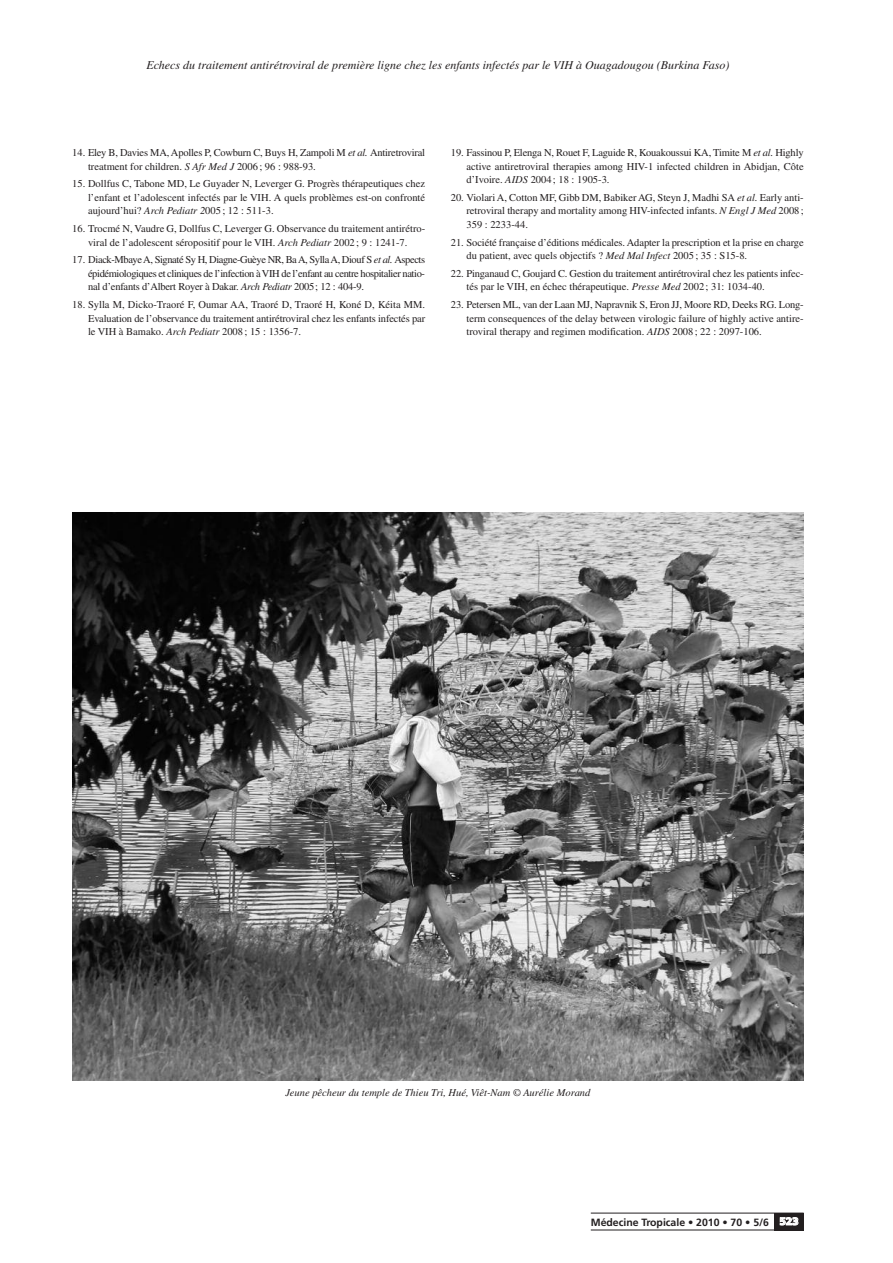
<style>
.page{position:relative;width:893px;height:1263px;background:#fff}
.page>*{position:absolute;margin:0;border:0;box-sizing:border-box;transform-origin:0 0}
.t1{font:italic 12px "Times";color:#231f20}
.t2{font:10.5px/13.5px "Times";color:#231f20;text-align:justify}
.t3{font:10.5px/13.5px "Times";letter-spacing:-.02em;color:#231f20}
.t4{font:italic 10.5px "Times";color:#231f20}
.t5{font:700 10.5px "Frutiger";color:#231f20}
.s1{font-style:italic}
.s2{font-weight:900;color:#fff}
</style>
<div class="page">
<hr style="left:591px;top:1213px;width:213px;height:1px;background:#231f20">
<hr style="left:591px;top:1229px;width:213px;height:1px;background:#231f20">
<div style="left:774px;top:1213px;width:30px;height:17px;background:#231f20"></div>
<img style="left:72px;top:512px;width:732px;height:569px">
<p class="t1" style="left:146px;top:61px;width:584px">Echecs du traitement antirétroviral de première ligne chez les enfants infectés par le VIH à Ouagadougou (Burkina Faso)</p>
<p class="t2" style="left:88px;top:147px;width:339px;text-indent:-16px">14. Eley B, Davies MA, Apolles P, Cowburn C, Buys H, Zampoli M <span class="s1">et al.</span> Antiretroviral treatment for children. <span class="s1">S Afr Med J</span> 2006; 96 : 988-93.</p>
<p class="t2" style="left:88px;top:178px;width:339px;text-indent:-16px">15. Dollfus C, Tabone MD, Le Guyader N, Leverger G. Progrès thérapeutiques chez l’enfant et l’adolescent infectés par le VIH. A quels problèmes est-on confronté aujourd’hui? <span class="s1">Arch Pediatr 2</span>005; 12 : 511-3.</p>
<p class="t2" style="left:72px;top:223px;width:354px;text-align:center">16. Trocmé N, Vaudre G, Dollfus C, Leverger G. Observance du traitement antirétro&shy;viral de l’adolescent séropositif pour le VIH. <span class="s1">Arch Pediatr</span> 2002 ; 9 : 1241-7.</p>
<p class="t2" style="left:88px;top:254px;width:339px;text-indent:-16px">17. Diack-MbayeA, Signaté Sy H, Diagne-Guèye NR, BaA, SyllaA, Diouf S <span class="s1">et al.</span> Aspects épidémiologiques et cliniques de l’infection àVIH de l’enfant au centre hospitalier natio&shy;nal d’enfants d’Albert Royer à Dakar. <span class="s1">Arch Pediatr</span> 2005; 12 : 404-9.</p>
<p class="t2" style="left:88px;top:299px;width:339px;text-indent:-16px">18. Sylla M, Dicko-Traoré F, Oumar AA, Traoré D, Traoré H, Koné D, Kéita MM.<br>Evaluation de l’observance du traitement antirétroviral chez les enfants infectés par le VIH à Bamako. <span class="s1">Arch Pediatr</span> 2008 ; 15 : 1356-7.</p>
<p class="t2" style="left:466px;top:147px;width:339px;text-indent:-16px">19. Fassinou P, Elenga N, Rouet F, Laguide R, Kouakoussui KA, Timite M <span class="s1">et al.</span> Highly active antiretroviral therapies among HIV-1 infected children in Abidjan, Côte d’Ivoire. <span class="s1">AIDS</span> 2004; 18 : 1905-3.</p>
<p class="t2" style="left:466px;top:192px;width:339px;text-indent:-16px">20. Violari A, Cotton MF, Gibb DM, Babiker AG, Steyn J, Madhi SA <span class="s1">et al.</span> Early anti&shy;retroviral therapy and mortality among HIV-infected infants. <span class="s1">N Engl J Med</span> 2008; 359 : 2233-44.</p>
<p class="t2" style="left:466px;top:236px;width:339px;text-indent:-16px">21. Société française d’éditions médicales. Adapter la prescription et la prise en charge du patient, avec quels objectifs ? <span class="s1">Med Mal Infect</span> 2005; 35 : S15-8.</p>
<p class="t3" style="left:466px;top:268px;width:339px;text-indent:-16px">22. Pinganaud C, Goujard C. Gestion du traitement antirétroviral chez les patients infec&shy;tés par le VIH, en échec thérapeutique. <span class="s1">Presse Med</span> 2002 ; 31: 1034-40.</p>
<p class="t2" style="left:466px;top:299px;width:339px;text-indent:-16px">23. Petersen ML, van der Laan MJ, Napravnik S, Eron JJ, Moore RD, Deeks RG. Long&shy;term consequences of the delay between virologic failure of highly active antire&shy;troviral therapy and regimen modification. <span class="s1">AIDS</span> 2008; 22 : 2097-106.</p>
<p class="t4" style="left:286px;top:1089px;width:306px">Jeune pêcheur du temple de Thieu Tri, Hué, Viêt-Nam © Aurélie Morand</p>
<p class="t5" style="left:591px;top:1218px;width:209px">Médecine Tropicale • 2010 • 70 • 5/6 <span class="s2">523</span></p>
</div>
